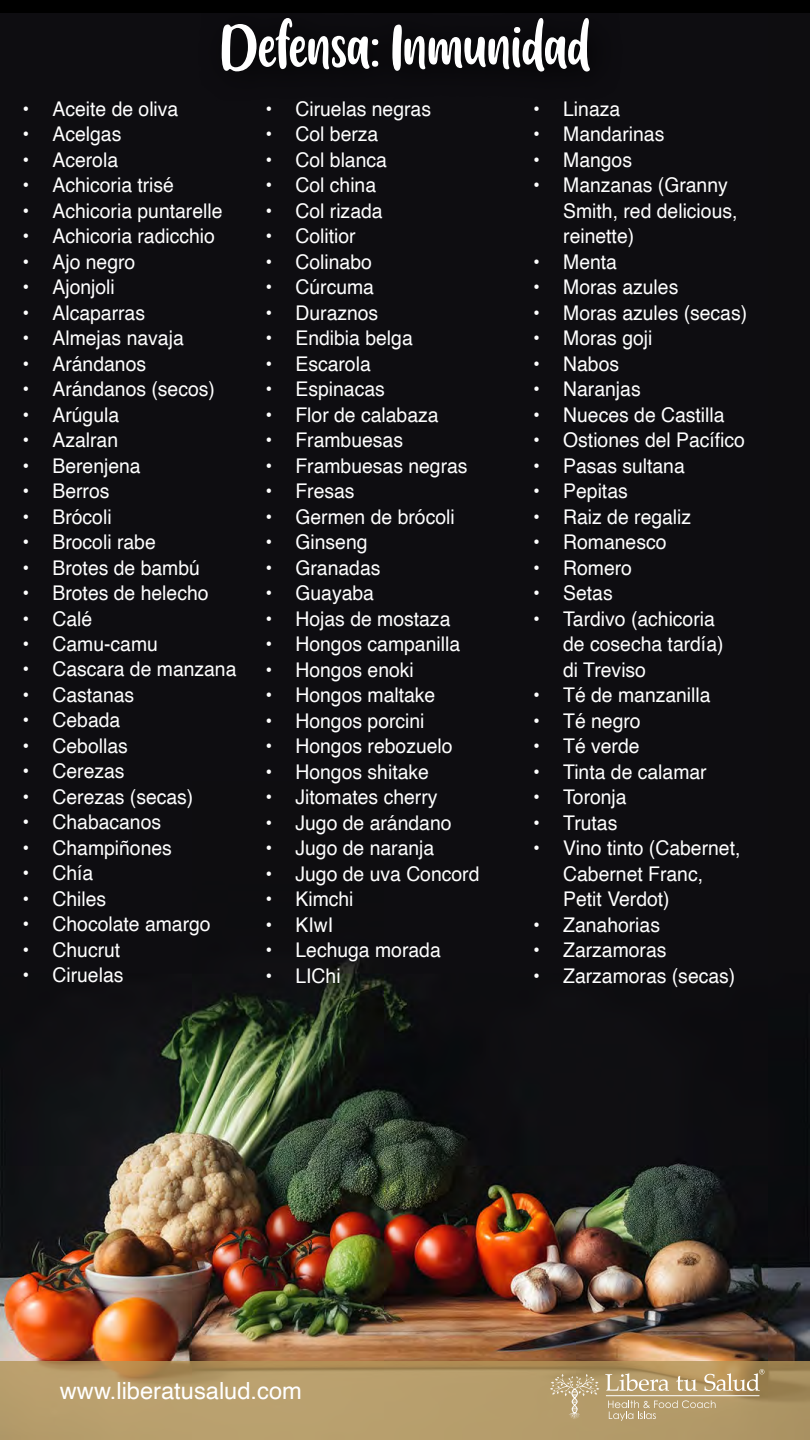
<style>
.page{position:relative;width:810px;height:1440px;background:#fff}
.page>*{position:absolute;margin:0;border:0;box-sizing:border-box;transform-origin:0 0}
.t1{font:61.5px "Friendly Schoolmates";letter-spacing:-.02em;color:#fff;scale:.96 1}
.t2{font:23.7px "Helvetica";color:#fff}
.t3{font:20.25px/25.5px "Helvetica";color:#fff;scale:.96 1}
</style>
<div class="page">
<img style="left:0;top:14px;width:810px;height:1347px">
<div style="left:198px;top:0;width:424px;height:104px;background:linear-gradient(to right,#0a090c,#0a090c)"></div>
<svg style="left:0;top:1361px;width:810px;height:79px;background:#b49a67"></svg>
<svg style="left:608px;top:1400px;width:108px;height:21px;background:#bca67b"></svg>
<svg style="left:605px;top:1373px;width:64px;height:18px"></svg>
<svg style="left:676px;top:1376px;width:21px;height:15px"></svg>
<svg style="left:550px;top:1374px;width:49px;height:45px;background:#bca67a"></svg>
<hr style="left:606px;top:1395px;width:153px;height:1px;background:#fff">
<svg style="left:704px;top:1369px;width:60px;height:22px"></svg>
<h1 class="t1" style="left:219px;top:14px;width:389px">Defensa: Inmunidad</h1>
<p class="t3" style="left:22px;top:96px;width:164px">• Aceite de oliva</p>
<p class="t3" style="left:22px;top:122px;width:104px">• Acelgas</p>
<p class="t3" style="left:22px;top:147px;width:101px">• Acerola</p>
<p class="t3" style="left:22px;top:173px;width:159px">• Achicoria trisé</p>
<p class="t3" style="left:22px;top:198px;width:210px">• Achicoria puntarelle</p>
<p class="t3" style="left:22px;top:224px;width:202px">• Achicoria radicchio</p>
<p class="t3" style="left:22px;top:249px;width:119px">• Ajo negro</p>
<p class="t3" style="left:22px;top:275px;width:98px">• Ajonjoli</p>
<p class="t3" style="left:22px;top:300px;width:129px">• Alcaparras</p>
<p class="t3" style="left:22px;top:326px;width:169px">• Almejas navaja</p>
<p class="t3" style="left:22px;top:351px;width:130px">• Arándanos</p>
<p class="t3" style="left:22px;top:377px;width:202px">• Arándanos (secos)</p>
<p class="t3" style="left:22px;top:402px;width:102px">• Arúgula</p>
<p class="t3" style="left:22px;top:428px;width:101px">• Azalran</p>
<p class="t3" style="left:22px;top:453px;width:125px">• Berenjena</p>
<p class="t3" style="left:22px;top:479px;width:92px">• Berros</p>
<p class="t3" style="left:22px;top:504px;width:94px">• Brócoli</p>
<p class="t3" style="left:22px;top:530px;width:140px">• Brocoli rabe</p>
<p class="t3" style="left:22px;top:555px;width:186px">• Brotes de bambú</p>
<p class="t3" style="left:22px;top:581px;width:195px">• Brotes de helecho</p>
<p class="t3" style="left:22px;top:606px;width:74px">• Calé</p>
<p class="t3" style="left:22px;top:632px;width:143px">• Camu-camu</p>
<p class="t3" style="left:22px;top:657px;width:224px">• Cascara de manzana</p>
<p class="t3" style="left:22px;top:683px;width:118px">• Castanas</p>
<p class="t3" style="left:22px;top:708px;width:103px">• Cebada</p>
<p class="t3" style="left:22px;top:734px;width:111px">• Cebollas</p>
<p class="t3" style="left:22px;top:759px;width:108px">• Cerezas</p>
<p class="t3" style="left:22px;top:785px;width:180px">• Cerezas (secas)</p>
<p class="t3" style="left:22px;top:810px;width:146px">• Chabacanos</p>
<p class="t3" style="left:22px;top:836px;width:157px">• Champiñones</p>
<p class="t3" style="left:22px;top:861px;width:75px">• Chía</p>
<p class="t3" style="left:22px;top:887px;width:89px">• Chiles</p>
<p class="t3" style="left:22px;top:912px;width:198px">• Chocolate amargo</p>
<p class="t3" style="left:22px;top:938px;width:103px">• Chucrut</p>
<p class="t3" style="left:22px;top:963px;width:107px">• Ciruelas</p>
<p class="t3" style="left:265px;top:97px;width:174px">• Ciruelas negras</p>
<p class="t3" style="left:265px;top:122px;width:119px">• Col berza</p>
<p class="t3" style="left:265px;top:148px;width:128px">• Col blanca</p>
<p class="t3" style="left:265px;top:173px;width:117px">• Col china</p>
<p class="t3" style="left:265px;top:199px;width:124px">• Col rizada</p>
<p class="t3" style="left:265px;top:224px;width:95px">• Colitior</p>
<p class="t3" style="left:265px;top:250px;width:112px">• Colinabo</p>
<p class="t3" style="left:265px;top:275px;width:115px">• Cúrcuma</p>
<p class="t3" style="left:265px;top:301px;width:119px">• Duraznos</p>
<p class="t3" style="left:265px;top:326px;width:155px">• Endibia belga</p>
<p class="t3" style="left:265px;top:352px;width:111px">• Escarola</p>
<p class="t3" style="left:265px;top:377px;width:126px">• Espinacas</p>
<p class="t3" style="left:265px;top:403px;width:182px">• Flor de calabaza</p>
<p class="t3" style="left:265px;top:428px;width:145px">• Frambuesas</p>
<p class="t3" style="left:265px;top:454px;width:212px">• Frambuesas negras</p>
<p class="t3" style="left:265px;top:479px;width:94px">• Fresas</p>
<p class="t3" style="left:265px;top:505px;width:199px">• Germen de brócoli</p>
<p class="t3" style="left:265px;top:530px;width:108px">• Ginseng</p>
<p class="t3" style="left:265px;top:556px;width:121px">• Granadas</p>
<p class="t3" style="left:265px;top:581px;width:115px">• Guayaba</p>
<p class="t3" style="left:265px;top:607px;width:194px">• Hojas de mostaza</p>
<p class="t3" style="left:265px;top:632px;width:204px">• Hongos campanilla</p>
<p class="t3" style="left:265px;top:658px;width:156px">• Hongos enoki</p>
<p class="t3" style="left:265px;top:683px;width:178px">• Hongos maltake</p>
<p class="t3" style="left:265px;top:709px;width:167px">• Hongos porcini</p>
<p class="t3" style="left:265px;top:734px;width:196px">• Hongos rebozuelo</p>
<p class="t3" style="left:265px;top:760px;width:172px">• Hongos shitake</p>
<p class="t3" style="left:265px;top:785px;width:181px">• Jitomates cherry</p>
<p class="t3" style="left:265px;top:811px;width:195px">• Jugo de arándano</p>
<p class="t3" style="left:265px;top:836px;width:177px">• Jugo de naranja</p>
<p class="t3" style="left:265px;top:862px;width:224px">• Jugo de uva Concord</p>
<p class="t3" style="left:265px;top:887px;width:93px">• Kimchi</p>
<p class="t3" style="left:265px;top:913px;width:72px">• KIwI</p>
<p class="t3" style="left:265px;top:938px;width:184px">• Lechuga morada</p>
<p class="t3" style="left:265px;top:964px;width:80px">• LIChi</p>
<p class="t3" style="left:533px;top:97px;width:92px">• Linaza</p>
<p class="t3" style="left:533px;top:122px;width:138px">• Mandarinas</p>
<p class="t3" style="left:533px;top:148px;width:104px">• Mangos</p>
<p class="t3" style="left:563px;top:173px;width:183px;text-indent:-30px">• Manzanas (Granny<br>Smith, red delicious, reinette)</p>
<p class="t3" style="left:533px;top:250px;width:89px">• Menta</p>
<p class="t3" style="left:533px;top:275px;width:153px">• Moras azules</p>
<p class="t3" style="left:533px;top:301px;width:224px">• Moras azules (secas)</p>
<p class="t3" style="left:533px;top:326px;width:126px">• Moras goji</p>
<p class="t3" style="left:533px;top:352px;width:91px">• Nabos</p>
<p class="t3" style="left:533px;top:377px;width:113px">• Naranjas</p>
<p class="t3" style="left:533px;top:403px;width:201px">• Nueces de Castilla</p>
<p class="t3" style="left:533px;top:428px;width:222px">• Ostiones del Pacífico</p>
<p class="t3" style="left:533px;top:454px;width:159px">• Pasas sultana</p>
<p class="t3" style="left:533px;top:479px;width:100px">• Pepitas</p>
<p class="t3" style="left:533px;top:505px;width:166px">• Raiz de regaliz</p>
<p class="t3" style="left:533px;top:530px;width:140px">• Romanesco</p>
<p class="t3" style="left:533px;top:556px;width:104px">• Romero</p>
<p class="t3" style="left:533px;top:581px;width:84px">• Setas</p>
<p class="t3" style="left:563px;top:607px;width:169px;text-indent:-30px">• Tardivo (achicoria de cosecha tardía) di Treviso</p>
<p class="t3" style="left:533px;top:683px;width:186px">• Té de manzanilla</p>
<p class="t3" style="left:533px;top:709px;width:113px">• Té negro</p>
<p class="t3" style="left:533px;top:734px;width:112px">• Té verde</p>
<p class="t3" style="left:533px;top:760px;width:182px">• Tinta de calamar</p>
<p class="t3" style="left:533px;top:785px;width:99px">• Toronja</p>
<p class="t3" style="left:533px;top:811px;width:89px">• Trutas</p>
<p class="t3" style="left:563px;top:836px;width:186px;text-indent:-30px">• Vino tinto (Cabernet,<br>Cabernet Franc,<br>Petit Verdot)</p>
<p class="t3" style="left:533px;top:913px;width:134px">• Zanahorias</p>
<p class="t3" style="left:533px;top:938px;width:140px">• Zarzamoras</p>
<p class="t3" style="left:533px;top:964px;width:212px">• Zarzamoras (secas)</p>
<p class="t2" style="left:60px;top:1373px;width:244px">www.liberatusalud.com</p>
</div>
